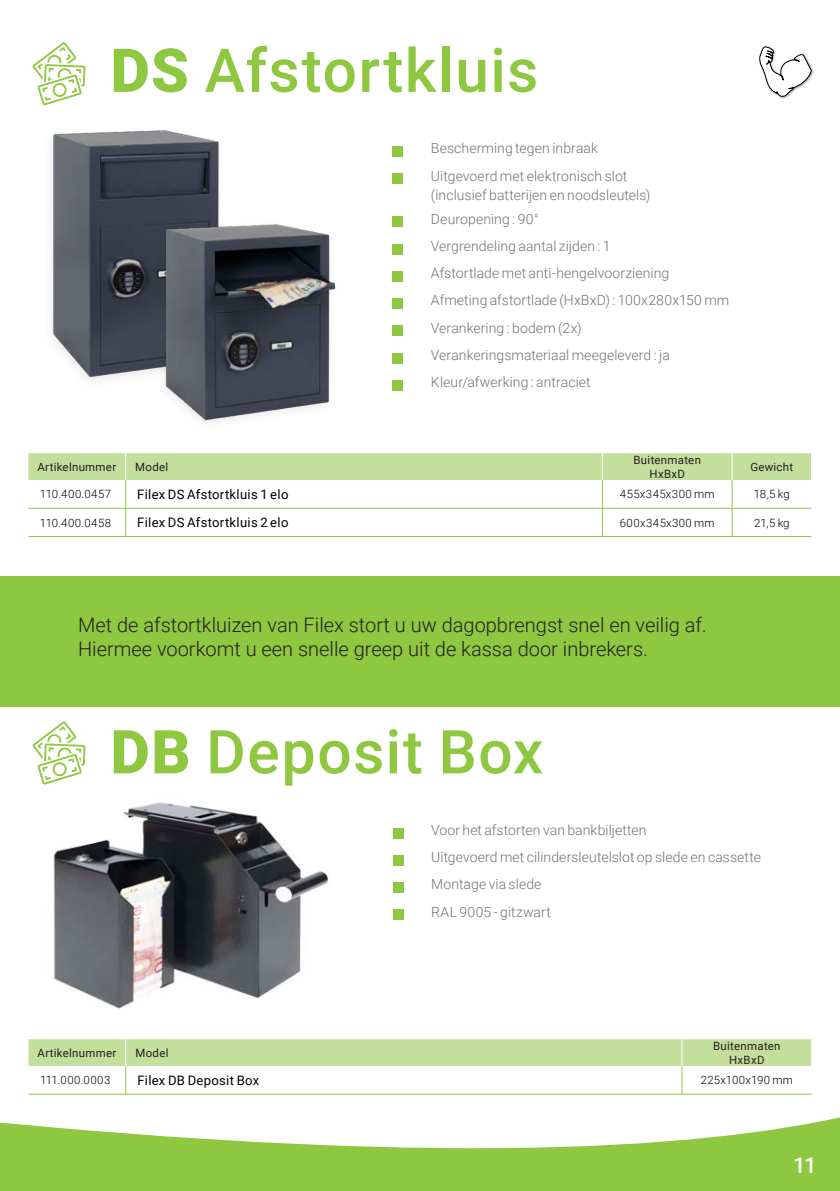
<style>
.page{position:relative;width:840px;height:1191px;background:#fff}
.page>*{position:absolute;margin:0;border:0;box-sizing:border-box;transform-origin:0 0}
.sistec_lampertz_subk{font:500 60.6px "Roboto";letter-spacing:.025em;color:#8ec740}
.t1{font:500 22px "Roboto";color:#fff}
.t2{font:300 20px "Roboto";color:#231f20}
.Tabel_kluizencatalog{font:300 14px "Roboto";letter-spacing:.005em;color:#717275}
.tabel_tekst_linkslij{font:13px "Roboto";letter-spacing:.02em;color:#000}
.Tabelkop_gecentreerd{font:11.4px "Roboto";letter-spacing:.025em;color:#231f20}
.tabeltekst_gecentree{font:300 11.4px "Roboto";letter-spacing:.035em;color:#000}
.tabel_tekst_linkslij-2{font:300 11.4px "Roboto";letter-spacing:.04em;color:#000}
.tabeltekst_gecentree-2{font:300 11.4px "Roboto";letter-spacing:.01em;color:#000}
.Tabelkop_linkslijnen{font:11.4px "Roboto";letter-spacing:.03em;color:#231f20}
.s1{font-weight:900}
</style>
<div class="page">
<div style="left:0;top:576px;width:839px;height:131px;background:#8ec740"></div>
<svg style="left:28px;top:453px;width:783px;height:83px"></svg>
<hr style="left:28px;top:508px;width:98px;height:1px;background:#8ec740">
<hr style="left:28px;top:536px;width:98px;height:1px;background:#8ec740">
<hr style="left:126px;top:536px;width:476px;height:1px;background:#8ec740">
<hr style="left:602px;top:536px;width:129px;height:1px;background:#8ec740">
<hr style="left:731px;top:536px;width:80px;height:1px;background:#8ec740">
<img style="left:52px;top:130px;width:167px;height:250px">
<div style="left:392px;top:147px;width:11px;height:10px;background:#8ec740"></div>
<div style="left:392px;top:174px;width:11px;height:10px;background:#8ec740"></div>
<div style="left:392px;top:217px;width:11px;height:10px;background:#8ec740"></div>
<div style="left:392px;top:244px;width:11px;height:10px;background:#8ec740"></div>
<div style="left:392px;top:271px;width:11px;height:10px;background:#8ec740"></div>
<div style="left:392px;top:298px;width:11px;height:11px;background:#8ec740"></div>
<div style="left:392px;top:326px;width:11px;height:10px;background:#8ec740"></div>
<div style="left:392px;top:353px;width:11px;height:10px;background:#8ec740"></div>
<div style="left:392px;top:380px;width:11px;height:10px;background:#8ec740"></div>
<img style="left:101px;top:171px;width:244px;height:286px">
<svg style="left:32px;top:42px;width:53px;height:63px"></svg>
<div style="left:757px;top:45px;width:56px;height:54px;background:#231f20;opacity:.4"></div>
<svg style="left:757px;top:46px;width:55px;height:52px"></svg>
<img style="left:53px;top:802px;width:276px;height:207px">
<div style="left:392px;top:828px;width:11px;height:10px;background:#8ec740"></div>
<div style="left:392px;top:855px;width:11px;height:10px;background:#8ec740"></div>
<div style="left:392px;top:882px;width:11px;height:11px;background:#8ec740"></div>
<div style="left:392px;top:909px;width:11px;height:11px;background:#8ec740"></div>
<svg style="left:32px;top:721px;width:53px;height:64px"></svg>
<svg style="left:28px;top:1039px;width:783px;height:36px"></svg>
<svg style="left:0;top:1075px;width:839px;height:116px"></svg>
<p class="sistec_lampertz_subk" style="left:110px;top:28px;width:429px"><span class="s1">DS</span> Afstortkluis</p>
<p class="Tabelkop_gecentreerd" style="left:37px;top:459px;width:80px">Artikelnummer</p>
<p class="Tabelkop_linkslijnen" style="left:135px;top:459px;width:35px">Model</p>
<p class="Tabel_kluizencatalog" style="left:430px;top:139px;width:168px">Bescherming tegen inbraak</p>
<p class="Tabel_kluizencatalog" style="left:430px;top:166px;width:198px">Uitgevoerd met elektronisch slot</p>
<p class="Tabel_kluizencatalog" style="left:430px;top:186px;width:221px">(inclusief batterijen en noodsleutels)</p>
<p class="Tabel_kluizencatalog" style="left:430px;top:209px;width:109px">Deuropening : 90°</p>
<p class="Tabel_kluizencatalog" style="left:430px;top:236px;width:181px">Vergrendeling aantal zijden : 1</p>
<p class="Tabel_kluizencatalog" style="left:430px;top:263px;width:240px">Afstortlade met anti-hengelvoorziening</p>
<p class="Tabel_kluizencatalog" style="left:430px;top:290px;width:300px">Afmeting afstortlade (HxBxD) : 100x280x150 mm</p>
<p class="Tabel_kluizencatalog" style="left:430px;top:318px;width:152px">Verankering : bodem (2x)</p>
<p class="Tabel_kluizencatalog" style="left:430px;top:345px;width:240px">Verankeringsmateriaal meegeleverd : ja</p>
<p class="Tabel_kluizencatalog" style="left:430px;top:372px;width:161px">Kleur/afwerking : antraciet</p>
<p class="Tabelkop_gecentreerd" style="left:633px;top:452px;width:69px">Buitenmaten</p>
<p class="Tabelkop_gecentreerd" style="left:649px;top:466px;width:37px">HxBxD</p>
<p class="Tabelkop_gecentreerd" style="left:749px;top:459px;width:44px">Gewicht</p>
<p class="tabel_tekst_linkslij-2" style="left:40px;top:486px;width:73px">110.400.0457</p>
<p class="tabel_tekst_linkslij" style="left:137px;top:485px;width:153px">Filex DS Afstortkluis 1 elo</p>
<p class="tabeltekst_gecentree" style="left:619px;top:486px;width:96px">455x345x300 mm</p>
<p class="tabeltekst_gecentree" style="left:753px;top:486px;width:37px">18,5 kg</p>
<p class="tabel_tekst_linkslij-2" style="left:40px;top:514px;width:73px">110.400.0458</p>
<p class="tabel_tekst_linkslij" style="left:137px;top:513px;width:153px">Filex DS Afstortkluis 2 elo</p>
<p class="tabeltekst_gecentree" style="left:619px;top:514px;width:96px">600x345x300 mm</p>
<p class="tabeltekst_gecentree" style="left:753px;top:514px;width:37px">21,5 kg</p>
<p class="t2" style="left:78px;top:611px;width:630px">Met de afstortkluizen van Filex stort u uw dagopbrengst snel en veilig af.</p>
<p class="t2" style="left:78px;top:635px;width:571px">Hiermee voorkomt u een snelle greep uit de kassa door inbrekers.</p>
<p class="sistec_lampertz_subk" style="left:110px;top:709px;width:434px"><span class="s1">DB</span> Deposit Box</p>
<p class="Tabelkop_gecentreerd" style="left:37px;top:1044px;width:80px">Artikelnummer</p>
<p class="Tabelkop_linkslijnen" style="left:135px;top:1044px;width:35px">Model</p>
<p class="Tabel_kluizencatalog" style="left:431px;top:820px;width:217px">Voor het afstorten van bankbiljetten</p>
<p class="Tabel_kluizencatalog" style="left:431px;top:847px;width:331px">Uitgevoerd met cilindersleutelslot op slede en cassette</p>
<p class="Tabel_kluizencatalog" style="left:431px;top:874px;width:112px">Montage via slede</p>
<p class="Tabel_kluizencatalog" style="left:431px;top:901px;width:121px">RAL 9005 - gitzwart</p>
<p class="Tabelkop_gecentreerd" style="left:712px;top:1038px;width:69px">Buitenmaten</p>
<p class="Tabelkop_gecentreerd" style="left:728px;top:1051px;width:37px">HxBxD</p>
<p class="tabel_tekst_linkslij-2" style="left:40px;top:1072px;width:72px">111.000.0003</p>
<p class="tabel_tekst_linkslij" style="left:137px;top:1071px;width:123px">Filex DB Deposit Box</p>
<p class="tabeltekst_gecentree-2" style="left:700px;top:1072px;width:94px">225x100x190 mm</p>
<h2 class="t1" style="left:792px;top:1149px;width:25px">11</h2>
</div>
